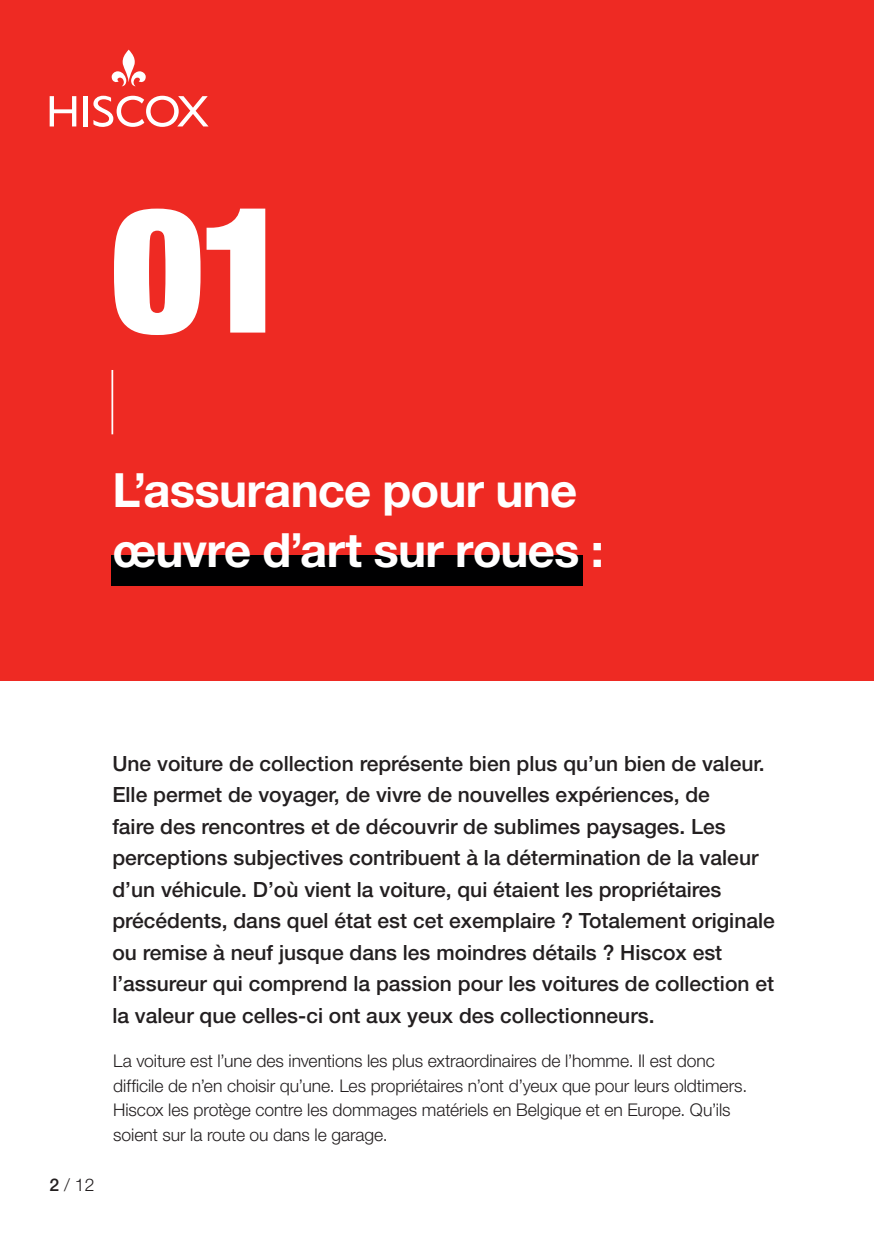
<style>
.page{position:relative;width:874px;height:1241px;background:#fff}
.page>*{position:absolute;margin:0;border:0;box-sizing:border-box;transform-origin:0 0}
.t1{font:900 condensed 175px "Helvetica Neue LT Std";color:#fff}
.t2{font:700 47.25px/59.5px "Helvetica Neue LT Std";letter-spacing:-.015em;color:#fff}
.t3{font:500 21px/31.5px "Helvetica Neue LT Std";color:#231f20}
.t4{font:300 17.5px/24.5px "Helvetica Neue LT Std";letter-spacing:-.005em;color:#231f20}
.s1{font-weight:500}
</style>
<div class="page">
<div style="left:0;top:0;width:873px;height:680px;background:#ee2a23"></div>
<hr style="left:111px;top:370px;width:2px;height:64px;background:#fff">
<svg style="left:112px;top:50px;width:34px;height:36px"></svg>
<hr style="left:83px;top:96px;width:4px;height:30px;background:#fff">
<svg style="left:50px;top:96px;width:26px;height:30px"></svg>
<svg style="left:93px;top:96px;width:115px;height:31px"></svg>
<div style="left:111px;top:555px;width:471px;height:30px;background:#000001"></div>
<h1 class="t1" style="left:112px;top:158px;width:179px">01</h1>
<h2 class="t2" style="left:112px;top:459px;width:492px">L’assurance pour une œuvre d’art sur roues :</h2>
<p class="t4" style="left:50px;top:1171px;width:46px"><span class="s1">2</span> / 12</p>
<p class="t3" style="left:112px;top:747px;width:663px">Une voiture de collection représente bien plus qu’un bien de valeur.<br>Elle permet de voyager, de vivre de nouvelles expériences, de<br>faire des rencontres et de découvrir de sublimes paysages. Les perceptions subjectives contribuent à la détermination de la valeur d’un véhicule. D’où vient la voiture, qui étaient les propriétaires précédents, dans quel état est cet exemplaire ? Totalement originale ou remise à neuf jusque dans les moindres détails ? Hiscox est l’assureur qui comprend la passion pour les voitures de collection et la valeur que celles-ci ont aux yeux des collectionneurs.</p>
<p class="t4" style="left:113px;top:1048px;width:635px">La voiture est l’une des inventions les plus extraordinaires de l’homme. Il est donc difficile de n’en choisir qu’une. Les propriétaires n’ont d’yeux que pour leurs oldtimers.<br>Hiscox les protège contre les dommages matériels en Belgique et en Europe. Qu’ils soient sur la route ou dans le garage.</p>
</div>
